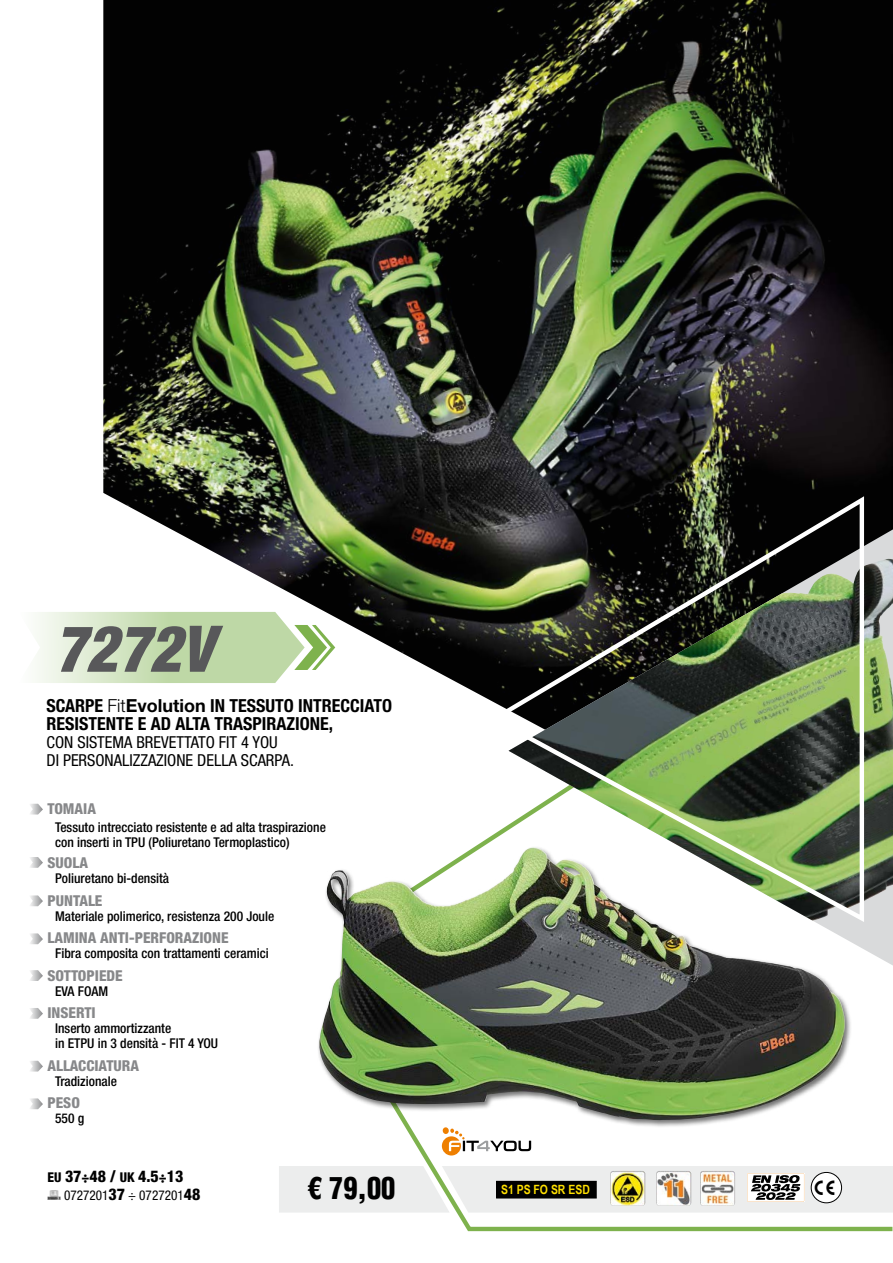
<style>
.page{position:relative;width:893px;height:1263px;background:#fff}
.page>*{position:absolute;margin:0;border:0;box-sizing:border-box;transform-origin:0 0}
.t1{font:italic 900 condensed 64.35px "Helvetica Neue LT Std";color:#58585a;scale:.95 1}
.t2{font:900 condensed 29.85px "Helvetica LT Std";color:#000;scale:.95 1}
.t3{font:700 condensed 18px/18px "Helvetica Neue LT Std";color:#000}
.t4{font:condensed 16.5px/18px "Helvetica Neue LT Std";color:#000}
.t5{font:800 condensed 16.2px "Helvetica Neue LT Std";color:#000}
.t6{font:800 condensed 15px "Helvetica Neue LT Std";color:#87888a}
.t7{font:500 condensed 13.5px/15px "Helvetica Neue LT Std";color:#000}
.t8{font:condensed 13.5px "Helvetica Neue LT Std";color:#000}
.t9{font:700 12.75px "Arial Beta Narrow";color:#ffe000}
.s1{font-weight:300;font-stretch:normal}
.s2{font-stretch:normal}
.s3{font-size:13.5px}
.s4{font-weight:800;font-size:16.2px}
</style>
<div class="page">
<svg style="left:353px;top:1128px;width:540px;height:104px"></svg>
<img style="left:103px;top:0;width:790px;height:698px">
<img style="left:868px;top:559px;width:25px;height:362px">
<img style="left:485px;top:494px;width:383px;height:432px">
<div style="left:317px;top:846px;width:535px;height:282px;background:#000;opacity:.55"></div>
<img style="left:326px;top:853px;width:197px;height:57px">
<svg style="left:36px;top:612px;width:299px;height:71px"></svg>
<svg style="left:30px;top:804px;width:13px;height:10px"></svg>
<svg style="left:30px;top:857px;width:13px;height:11px"></svg>
<svg style="left:30px;top:895px;width:13px;height:11px"></svg>
<svg style="left:30px;top:933px;width:13px;height:11px"></svg>
<svg style="left:30px;top:970px;width:13px;height:11px"></svg>
<svg style="left:30px;top:1008px;width:13px;height:11px"></svg>
<svg style="left:30px;top:1061px;width:13px;height:10px"></svg>
<svg style="left:30px;top:1098px;width:13px;height:11px"></svg>
<svg style="left:442px;top:1128px;width:89px;height:27px"></svg>
<svg style="left:279px;top:1166px;width:614px;height:46px"></svg>
<h1 class="t1" style="left:54px;top:609px;width:169px">7272V</h1>
<h3 class="t3" style="left:47px;top:696px;width:347px">SCARPE <span class="s1">Fit</span><span class="s2">Evolution</span> IN TESSUTO INTRECCIATO<br>RESISTENTE E AD ALTA TRASPIRAZIONE,</h3>
<p class="t4" style="left:47px;top:733px;width:249px">CON SISTEMA BREVETTATO FIT 4 YOU<br>DI PERSONALIZZAZIONE DELLA SCARPA.</p>
<p class="t6" style="left:47px;top:800px;width:50px">TOMAIA</p>
<p class="t7" style="left:55px;top:820px;width:272px">Tessuto intrecciato resistente e ad alta traspirazione con inserti in TPU (Poliuretano Termoplastico)</p>
<p class="t6" style="left:47px;top:854px;width:42px">SUOLA</p>
<p class="t7" style="left:55px;top:871px;width:116px">Poliuretano bi-densità</p>
<p class="t6" style="left:47px;top:891px;width:57px">PUNTALE</p>
<p class="t7" style="left:55px;top:908px;width:221px">Materiale polimerico, resistenza 200 Joule</p>
<p class="t6" style="left:47px;top:929px;width:183px">LAMINA ANTI-PERFORAZIONE</p>
<p class="t7" style="left:55px;top:946px;width:215px">Fibra composita con trattamenti ceramici</p>
<p class="t6" style="left:47px;top:966px;width:77px">SOTTOPIEDE</p>
<p class="t7" style="left:55px;top:983px;width:55px">EVA FOAM</p>
<p class="t6" style="left:47px;top:1004px;width:50px">INSERTI</p>
<p class="t7" style="left:55px;top:1021px;width:165px">Inserto ammortizzante<br>in ETPU in 3 densità - FIT 4 YOU</p>
<p class="t6" style="left:47px;top:1056px;width:93px">ALLACCIATURA</p>
<p class="t7" style="left:55px;top:1073px;width:63px">Tradizionale</p>
<p class="t6" style="left:47px;top:1094px;width:34px">PESO</p>
<p class="t7" style="left:55px;top:1111px;width:31px">550 g</p>
<p class="t5" style="left:48px;top:1166px;width:137px"><span class="s3">EU</span> 37<span class="s3">÷</span>48 / <span class="s3">UK</span> 4.5<span class="s3">÷</span>13</p>
<p class="t8" style="left:64px;top:1187px;width:138px">0727201<span class="s4">37</span> ÷ 0727201<span class="s4">48</span></p>
<p class="t9" style="left:501px;top:1180px;width:90px">S1 PS FO SR ESD</p>
<h2 class="t2" style="left:308px;top:1169px;width:93px">€ 79,00</h2>
</div>
